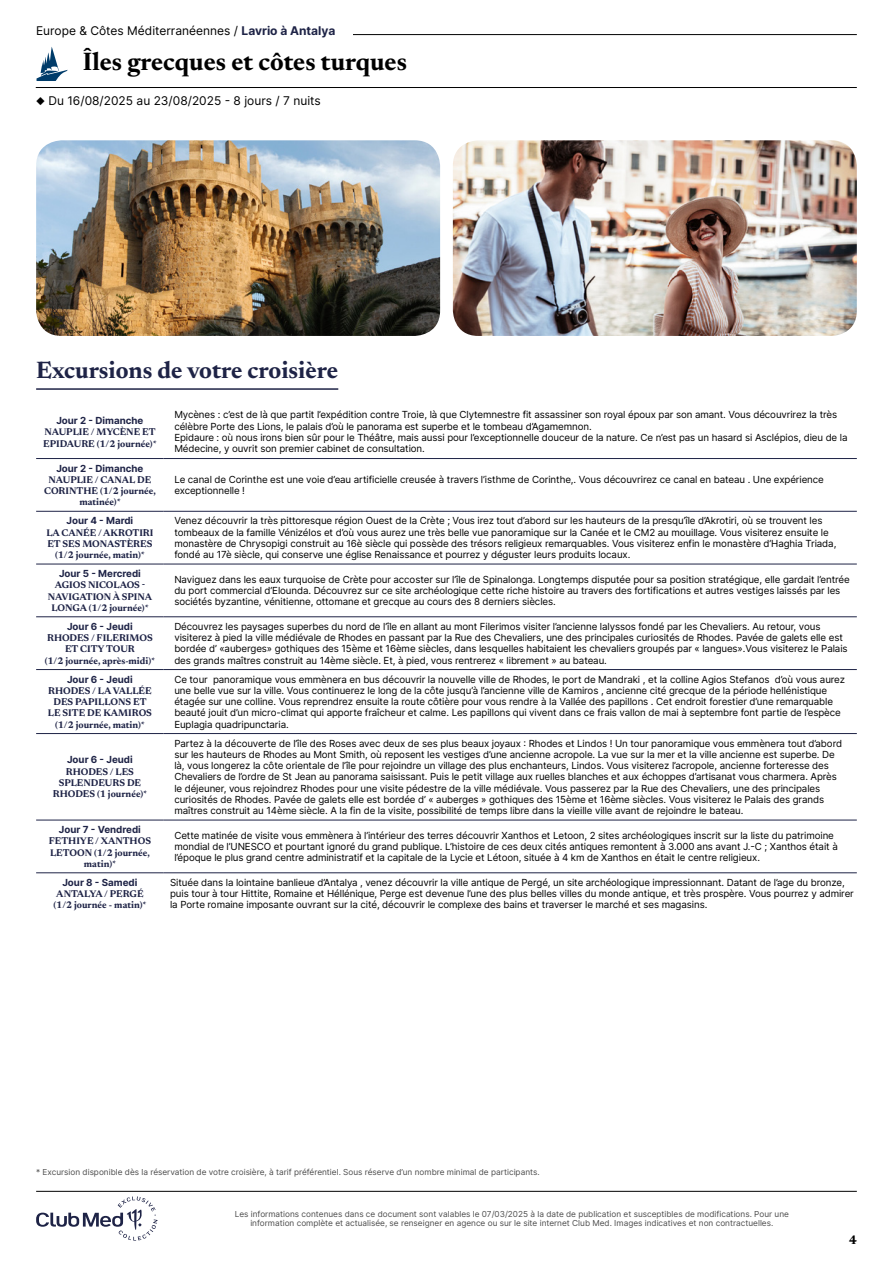
<style>
.page{position:relative;width:893px;height:1263px;background:#fff}
.page>*{position:absolute;margin:0;border:0;box-sizing:border-box;transform-origin:0 0}
.t1{font:700 25.5px "Newsreader 24 pt";color:#000}
.t2{font:700 24px "Newsreader 24 pt";color:#1e2346}
.t3{font:700 12.6px "Newsreader 24 pt";color:#000}
.t4{font:12px "Inter";color:#000}
.t5{font:9.75px/11.2px "Inter";letter-spacing:-.01em;color:#000}
.t6{font:700 9.75px/11.2px "Newsreader 24 pt";color:#1e2346;text-align:center}
.t7{font:700 9.75px "Inter";color:#1e2346}
.t8{font:8.25px/9px "Inter";color:#4d4d4d;text-align:center}
.s1{font-weight:700;color:#1e2346}
</style>
<div class="page">
<hr style="left:107px;top:34px;width:750px;height:1px;background:#000">
<hr style="left:36px;top:87px;width:821px;height:1px;background:#000">
<svg style="left:36px;top:47px;width:32px;height:34px"></svg>
<div style="left:36px;top:26px;width:316px;height:17px;background:#fff"></div>
<img style="left:36px;top:140px;width:404px;height:196px">
<img style="left:453px;top:140px;width:404px;height:196px">
<hr style="left:36px;top:388px;width:302px;height:2px;background:#1e2346">
<hr style="left:36px;top:458px;width:128px;height:1px;background:#1e2346">
<hr style="left:164px;top:458px;width:693px;height:1px;background:#1e2346">
<hr style="left:36px;top:511px;width:128px;height:1px;background:#1e2346">
<hr style="left:164px;top:511px;width:693px;height:1px;background:#1e2346">
<hr style="left:36px;top:564px;width:128px;height:1px;background:#1e2346">
<hr style="left:164px;top:564px;width:693px;height:1px;background:#1e2346">
<hr style="left:36px;top:616px;width:128px;height:1px;background:#1e2346">
<hr style="left:164px;top:616px;width:693px;height:1px;background:#1e2346">
<hr style="left:36px;top:669px;width:128px;height:1px;background:#1e2346">
<hr style="left:164px;top:669px;width:693px;height:1px;background:#1e2346">
<hr style="left:36px;top:733px;width:128px;height:1px;background:#1e2346">
<hr style="left:164px;top:733px;width:693px;height:1px;background:#1e2346">
<hr style="left:36px;top:820px;width:128px;height:1px;background:#1e2346">
<hr style="left:36px;top:872px;width:128px;height:1px;background:#1e2346">
<hr style="left:164px;top:820px;width:693px;height:1px;background:#1e2346">
<hr style="left:164px;top:872px;width:693px;height:1px;background:#1e2346">
<svg style="left:36px;top:1196px;width:122px;height:44px"></svg>
<hr style="left:36px;top:1191px;width:821px;height:1px;background:#000">
<p class="t4" style="left:36px;top:22px;width:301px">Europe &amp; Côtes Méditerranéennes / <span class="s1">Lavrio à Antalya</span></p>
<h1 class="t1" style="left:83px;top:43px;width:325px">Îles grecques et côtes turques</h1>
<p class="t4" style="left:36px;top:92px;width:286px">◆ Du 16/08/2025 au 23/08/2025 - 8 jours / 7 nuits</p>
<h2 class="t2" style="left:36px;top:353px;width:304px">Excursions de votre croisière</h2>
<p class="t7" style="left:56px;top:413px;width:89px">Jour 2 - Dimanche</p>
<p class="t6" style="left:43px;top:426px;width:115px;text-align:left">NAUPLIE / MYCÈNE ET<br>EPIDAURE (1/2 journée)*</p>
<p class="t5" style="left:174px;top:409px;width:675px">Mycènes : c’est de là que partit l’expédition contre Troie, là que Clytemnestre fit assassiner son royal époux par son amant. Vous découvrirez la très célèbre Porte des Lions, le palais d’où le panorama est superbe et le tombeau d’Agamemnon.<br>Epidaure : où nous irons bien sûr pour le Théâtre, mais aussi pour l’exceptionnelle douceur de la nature. Ce n’est pas un hasard si Asclépios, dieu de la Médecine, y ouvrit son premier cabinet de consultation.</p>
<p class="t7" style="left:56px;top:461px;width:89px">Jour 2 - Dimanche</p>
<p class="t6" style="left:44px;top:473px;width:113px">NAUPLIE / CANAL DE<br>CORINTHE (1/2 journée, matinée)*</p>
<p class="t5" style="left:174px;top:473px;width:651px">Le canal de Corinthe est une voie d’eau artificielle creusée à travers l’isthme de Corinthe,. Vous découvrirez ce canal en bateau . Une expérience exceptionnelle !</p>
<p class="t7" style="left:67px;top:514px;width:68px">Jour 4 - Mardi</p>
<p class="t6" style="left:46px;top:526px;width:109px">LA CANÉE / AKROTIRI<br>ET SES MONASTÈRES (1/2 journée, matin)*</p>
<p class="t5" style="left:174px;top:515px;width:663px">Venez découvrir la très pittoresque région Ouest de la Crète ; Vous irez tout d’abord sur les hauteurs de la presqu’île d’Akrotiri, où se trouvent les tombeaux de la famille Vénizélos et d’où vous aurez une très belle vue panoramique sur la Canée et le CM2 au mouillage. Vous visiterez ensuite le monastère de Chrysopigi construit au 16è siècle qui possède des trésors religieux remarquables. Vous visiterez enfin le monastère d’Haghia Triada, fondé au 17è siècle, qui conserve une église Renaissance et pourrez y déguster leurs produits locaux.</p>
<p class="t7" style="left:59px;top:566px;width:83px">Jour 5 - Mercredi</p>
<p class="t6" style="left:48px;top:579px;width:106px">AGIOS NICOLAOS -<br>NAVIGATION À SPINA<br>LONGA (1/2 journée)*</p>
<p class="t5" style="left:174px;top:573px;width:677px">Naviguez dans les eaux turquoise de Crète pour accoster sur l’île de Spinalonga. Longtemps disputée pour sa position stratégique, elle gardait l’entrée du port commercial d’Elounda. Découvrez sur ce site archéologique cette riche histoire au travers des fortifications et autres vestiges laissés par les sociétés byzantine, vénitienne, ottomane et grecque au cours des 8 derniers siècles.</p>
<p class="t7" style="left:67px;top:619px;width:67px">Jour 6 - Jeudi</p>
<p class="t6" style="left:45px;top:632px;width:112px">RHODES / FILERIMOS<br>ET CITY TOUR<br>(1/2 journée, après-midi)*</p>
<p class="t5" style="left:174px;top:620px;width:675px">Découvrez les paysages superbes du nord de l’île en allant au mont Filerimos visiter l’ancienne lalyssos fondé par les Chevaliers. Au retour, vous visiterez à pied la ville médiévale de Rhodes en passant par la Rue des Chevaliers, une des principales curiosités de Rhodes. Pavée de galets elle est bordée d’ «auberges» gothiques des 15ème et 16ème siècles, dans lesquelles habitaient les chevaliers groupés par « langues».Vous visiterez le Palais des grands maîtres construit au 14ème siècle. Et, à pied, vous rentrerez « librement » au bateau.</p>
<p class="t7" style="left:67px;top:672px;width:67px">Jour 6 - Jeudi</p>
<p class="t6" style="left:48px;top:684px;width:106px">RHODES / LA VALLÉE<br>DES PAPILLONS ET<br>LE SITE DE KAMIROS (1/2 journée, matin)*</p>
<p class="t5" style="left:174px;top:673px;width:672px">Ce tour panoramique vous emmènera en bus découvrir la nouvelle ville de Rhodes, le port de Mandraki , et la colline Agios Stefanos d’où vous aurez une belle vue sur la ville. Vous continuerez le long de la côte jusqu’à l’ancienne ville de Kamiros , ancienne cité grecque de la période hellénistique étagée sur une colline. Vous reprendrez ensuite la route côtière pour vous rendre à la Vallée des papillons . Cet endroit forestier d’une remarquable beauté jouit d’un micro-climat qui apporte fraîcheur et calme. Les papillons qui vivent dans ce frais vallon de mai à septembre font partie de l’espèce Euplagia quadripunctaria.</p>
<p class="t7" style="left:67px;top:753px;width:67px">Jour 6 - Jeudi</p>
<p class="t6" style="left:53px;top:765px;width:96px">RHODES / LES<br>SPLENDEURS DE<br>RHODES (1 journée)*</p>
<p class="t5" style="left:174px;top:737px;width:669px">Partez à la découverte de l’île des Roses avec deux de ses plus beaux joyaux : Rhodes et Lindos ! Un tour panoramique vous emmènera tout d’abord sur les hauteurs de Rhodes au Mont Smith, où reposent les vestiges d’une ancienne acropole. La vue sur la mer et la ville ancienne est superbe. De là, vous longerez la côte orientale de l’île pour rejoindre un village des plus enchanteurs, Lindos. Vous visiterez l’acropole, ancienne forteresse des Chevaliers de l’ordre de St Jean au panorama saisissant. Puis le petit village aux ruelles blanches et aux échoppes d’artisanat vous charmera. Après le déjeuner, vous rejoindrez Rhodes pour une visite pédestre de la ville médiévale. Vous passerez par la Rue des Chevaliers, une des principales curiosités de Rhodes. Pavée de galets elle est bordée d’ « auberges » gothiques des 15ème et 16ème siècles. Vous visiterez le Palais des grands maîtres construit au 14ème siècle. A la fin de la visite, possibilité de temps libre dans la vieille ville avant de rejoindre le bateau.</p>
<p class="t7" style="left:59px;top:822px;width:83px">Jour 7 - Vendredi</p>
<p class="t6" style="left:49px;top:835px;width:104px">FETHIYE / XANTHOS<br>LETOON (1/2 journée, matin)*</p>
<p class="t5" style="left:174px;top:829px;width:665px">Cette matinée de visite vous emmènera à l’intérieur des terres découvrir Xanthos et Letoon, 2 sites archéologiques inscrit sur la liste du patrimoine mondial de l’UNESCO et pourtant ignoré du grand publique. L’histoire de ces deux cités antiques remontent à 3.000 ans avant J.-C ; Xanthos était à l’époque le plus grand centre administratif et la capitale de la Lycie et Létoon, située à 4 km de Xanthos en était le centre religieux.</p>
<p class="t7" style="left:62px;top:875px;width:77px">Jour 8 - Samedi</p>
<p class="t6" style="left:53px;top:888px;width:95px;text-align:left">ANTALYA / PERGÉ (1/2 journée - matin)*</p>
<p class="t5" style="left:170px;top:876px;width:685px">Située dans la lointaine banlieue d’Antalya , venez découvrir la ville antique de Pergé, un site archéologique impressionnant. Datant de l’age du bronze, puis tour à tour Hittite, Romaine et Héllénique, Perge est devenue l’une des plus belles villes du monde antique, et très prospère. Vous pourrez y admirer la Porte romaine imposante ouvrant sur la cité, découvrir le complexe des bains et traverser le marché et ses magasins.</p>
<p class="t8" style="left:36px;top:1168px;width:505px">* Excursion disponible dès la réservation de votre croisière, à tarif préférentiel. Sous réserve d’un nombre minimal de participants.</p>
<p class="t8" style="left:235px;top:1209px;width:556px">Les informations contenues dans ce document sont valables le 07/03/2025 à la date de publication et susceptibles de modifications. Pour une information complète et actualisée, se renseigner en agence ou sur le site internet Club Med. Images indicatives et non contractuelles.</p>
<p class="t3" style="left:849px;top:1230px;width:9px">4</p>
</div>
